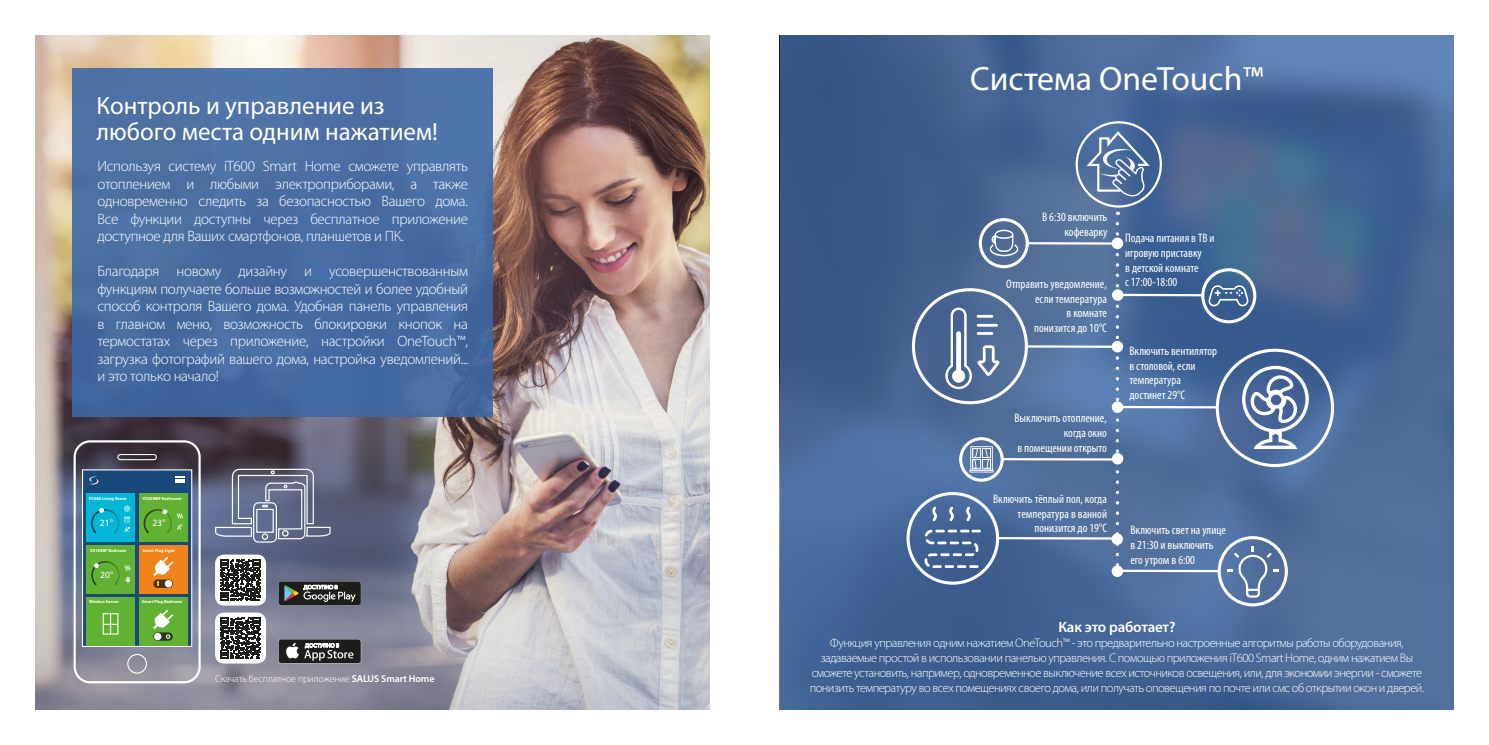
<style>
.page{position:relative;width:1489px;height:745px;background:#fff}
.page>*{position:absolute;margin:0;border:0;box-sizing:border-box;transform-origin:0 0}
.t1{font:33.75px "Myriad Pro";color:#fff}
.t2{font:25px/26.2px "Myriad Pro";color:#fff}
.text_15_pt{font:300 15px/17.5px "Myriad Pro";letter-spacing:-.02em;color:#fff;text-align:justify}
.text_15_pt-2{font:600 15px "Myriad Pro";letter-spacing:-.015em;color:#fff}
.text_15_pt-3{font:300 12.5px/15px "Myriad Pro";letter-spacing:-.04em;color:#fff;text-align:center}
.t3{font:condensed 12.38px/14.9px "Myriad Pro";color:#fff;text-align:right}
.text_15_pt-4{font:300 10px "Myriad Pro";letter-spacing:-.01em;color:#fff}
.t4{font:9.5px "Myriad Pro";color:#fff}
.t5{font:700 4.38px "Myriad Pro";color:#fff}
.s1{font-weight:600}
</style>
<div class="page">
<img style="left:35px;top:36px;width:674px;height:673px">
<div style="left:72px;top:69px;width:421px;height:347px;background:#4a6ea2"></div>
<svg style="left:278px;top:580px;width:83px;height:25px;background:#4a4c4a"></svg>
<svg style="left:278px;top:638px;width:83px;height:25px"></svg>
<div style="left:279px;top:639px;width:82px;height:23px;background:#1d1d1b;border-radius:2px"></div>
<svg style="left:286px;top:642px;width:67px;height:18px"></svg>
<div style="left:74px;top:440px;width:127px;height:243px;border:2px solid #fff;border-radius:16px"></div>
<div style="left:117px;top:453px;width:40px;height:7px;border:1px solid #fff;border-radius:3px"></div>
<div style="left:127px;top:653px;width:20px;height:20px;border:1px solid #fff;border-radius:50%"></div>
<div style="left:82px;top:469px;width:110px;height:177px;background:#1a497b"></div>
<div style="left:82px;top:469px;width:110px;height:177px;border:1px solid #fff"></div>
<svg style="left:89px;top:476px;width:10px;height:9px"></svg>
<svg style="left:176px;top:476px;width:9px;height:6px"></svg>
<div style="left:86px;top:493px;width:49px;height:48px;background:#04b7d6"></div>
<div style="left:139px;top:544px;width:49px;height:49px;background:#f0831a"></div>
<div style="left:87px;top:596px;width:48px;height:49px;background:#61b132"></div>
<div style="left:139px;top:596px;width:49px;height:49px;background:#61b132"></div>
<svg style="left:103px;top:613px;width:15px;height:20px"></svg>
<svg style="left:153px;top:632px;width:20px;height:8px"></svg>
<div style="left:154px;top:632px;width:7px;height:8px;background:#fff;border-radius:50%"></div>
<svg style="left:153px;top:610px;width:20px;height:28px"></svg>
<svg style="left:153px;top:579px;width:20px;height:8px"></svg>
<div style="left:165px;top:579px;width:7px;height:8px;background:#fff;border-radius:50%"></div>
<svg style="left:153px;top:557px;width:20px;height:28px"></svg>
<div style="left:139px;top:493px;width:48px;height:48px;background:#61b132"></div>
<svg style="left:144px;top:509px;width:39px;height:24px"></svg>
<div style="left:87px;top:544px;width:48px;height:49px;background:#61b132"></div>
<svg style="left:91px;top:561px;width:39px;height:24px"></svg>
<svg style="left:91px;top:505px;width:40px;height:28px"></svg>
<svg style="left:215px;top:468px;width:115px;height:74px;background:#747a94"></svg>
<svg style="left:780px;top:35px;width:673px;height:674px;background:#486897"></svg>
<svg style="left:1115px;top:223px;width:3px;height:342px"></svg>
<div style="left:1075px;top:121px;width:86px;height:86px;border:2px solid #fff;border-radius:50%"></div>
<div style="left:1215px;top:348px;width:118px;height:119px;border:3px solid #fff;border-radius:50%"></div>
<div style="left:1201px;top:268px;width:55px;height:55px;border:3px solid #fff;border-radius:50%"></div>
<div style="left:978px;top:218px;width:50px;height:50px;border:3px solid #fff;border-radius:50%"></div>
<div style="left:959px;top:437px;width:44px;height:44px;border:3px solid #fff;border-radius:50%"></div>
<div style="left:906px;top:491px;width:93px;height:93px;border:3px solid #fff;border-radius:50%"></div>
<div style="left:911px;top:288px;width:116px;height:116px;border:3px solid #fff;border-radius:50%"></div>
<div style="left:1217px;top:535px;width:70px;height:71px;border:3px solid #fff;border-radius:50%"></div>
<div style="left:1111px;top:401px;width:12px;height:11px;background:#fff;border-radius:50%"></div>
<div style="left:1111px;top:533px;width:11px;height:11px;background:#fff;border-radius:50%"></div>
<div style="left:1111px;top:340px;width:12px;height:12px;background:#fff;border-radius:50%"></div>
<hr style="left:1117px;top:405px;width:100px;height:3px;background:#fff">
<hr style="left:1118px;top:293px;width:84px;height:3px;background:#fff">
<hr style="left:1027px;top:242px;width:89px;height:2px;background:#fff">
<hr style="left:998px;top:536px;width:116px;height:3px;background:#fff">
<hr style="left:1026px;top:345px;width:92px;height:2px;background:#fff">
<hr style="left:1002px;top:458px;width:115px;height:2px;background:#fff">
<hr style="left:1118px;top:569px;width:101px;height:3px;background:#fff">
<div style="left:1111px;top:565px;width:12px;height:11px;background:#fff;border-radius:50%"></div>
<div style="left:1111px;top:289px;width:12px;height:11px;background:#fff;border-radius:50%"></div>
<div style="left:1111px;top:237px;width:12px;height:12px;background:#fff;border-radius:50%"></div>
<div style="left:1111px;top:452px;width:12px;height:12px;background:#fff;border-radius:50%"></div>
<svg style="left:1083px;top:131px;width:69px;height:65px;background:#6984ac"></svg>
<svg style="left:1240px;top:364px;width:70px;height:86px"></svg>
<svg style="left:1208px;top:285px;width:40px;height:21px"></svg>
<svg style="left:989px;top:229px;width:29px;height:27px"></svg>
<svg style="left:1227px;top:546px;width:51px;height:51px;background:#6a85ad"></svg>
<svg style="left:969px;top:446px;width:24px;height:26px"></svg>
<svg style="left:966px;top:506px;width:4px;height:15px"></svg>
<svg style="left:949px;top:506px;width:4px;height:15px"></svg>
<svg style="left:932px;top:506px;width:4px;height:15px"></svg>
<svg style="left:924px;top:529px;width:56px;height:38px;background:#647ea6"></svg>
<svg style="left:945px;top:307px;width:54px;height:82px"></svg>
<div style="left:952px;top:369px;width:13px;height:13px;background:#fff;border-radius:50%"></div>
<div style="left:215px;top:612px;width:51px;height:51px;background:#fff;border-radius:9px"></div>
<div style="left:215px;top:554px;width:51px;height:51px;background:#fff;border-radius:9px"></div>
<svg style="left:220px;top:617px;width:41px;height:41px"></svg>
<svg style="left:220px;top:559px;width:41px;height:41px"></svg>
<p class="t2" style="left:97px;top:92px;width:343px">Контроль и управление из любого места одним нажатием!</p>
<p class="text_15_pt" style="left:97px;top:157px;width:372px">Используя систему iT600 Smart Home сможете управлять отоплением и любыми электроприборами, а также одновременно следить за безопасностью Вашего дома.<br>Все функции доступны через бесплатное приложение доступное для Ваших смартфонов, планшетов и ПК.</p>
<p class="text_15_pt" style="left:97px;top:262px;width:372px">Благодаря новому дизайну и усовершенствованным функциям получаете больше возможностей и более удобный способ контроля Вашего дома. Удобная панель управления в главном меню, возможность блокировки кнопок на термостатах через приложение, настройки OneTouch™, загрузка фотографий вашего дома, настройка уведомлений... и это только начало!</p>
<p class="t5" style="left:89px;top:495px;width:39px">FC600 Living Room</p>
<p class="t4" style="left:100px;top:516px;width:15px">21<sup>o</sup></p>
<p class="t5" style="left:142px;top:495px;width:41px">VS20WRF Bathroom</p>
<p class="t4" style="left:152px;top:516px;width:15px">23<sup>o</sup></p>
<p class="t5" style="left:90px;top:547px;width:38px">VS10BRF Bedroom</p>
<p class="t4" style="left:100px;top:568px;width:15px">20<sup>o</sup></p>
<p class="t5" style="left:142px;top:547px;width:34px">Smart Plug Light</p>
<p class="t5" style="left:89px;top:598px;width:32px">Window Sensor</p>
<p class="t5" style="left:142px;top:598px;width:42px">Smart Plug Bedroom</p>
<p class="text_15_pt-4" style="left:215px;top:673px;width:221px">Скачать бесплатное приложение <span class="s1">SALUS Smart Home</span></p>
<p class="t1" style="left:970px;top:58px;width:295px">Система OneTouch™</p>
<p class="t3" style="left:1042px;top:209px;width:67px">В 6:30 включить кофеварку</p>
<p class="t3" style="left:1125px;top:230px;width:91px;text-align:left">Подача питания в ТВ и игровую приставку<br>в детской комнате</p>
<p class="t3" style="left:1006px;top:276px;width:102px">Отправить уведомление,</p>
<p class="t3" style="left:1125px;top:274px;width:54px">с 17:00-18:00</p>
<p class="t3" style="left:1034px;top:291px;width:74px">если температура в комнате понизится до 10°C</p>
<p class="t3" style="left:1014px;top:410px;width:94px">Выключить отопление, когда окно<br>в помещении открыто</p>
<p class="t3" style="left:993px;top:490px;width:115px">Включить тёплый пол, когда температура в ванной понизится до 19°C</p>
<p class="t3" style="left:1129px;top:343px;width:89px;text-align:left">Включить вентилятор в столовой, если температура достинет 29°C</p>
<p class="t3" style="left:1130px;top:522px;width:97px;text-align:left">Включить свет на улице в 21:30 и выключить его утром в 6:00</p>
<p class="text_15_pt-2" style="left:1058px;top:617px;width:119px">Как это работает?</p>
<p class="text_15_pt-3" style="left:809px;top:635px;width:616px">Функция управления одним нажатием OneTouch™ - это предварительно настроенные алгоритмы работы оборудования, задаваемые простой в использовании панелью управления. С помощью приложения iT600 Smart Home, одним нажатием Вы сможете установить, например, одновременное выключение всех источников освещения, или, для экономии энергии - сможете понизить температуру во всех помещениях своего дома, или получать оповещения по почте или смс об открытии окон и дверей.</p>
</div>
